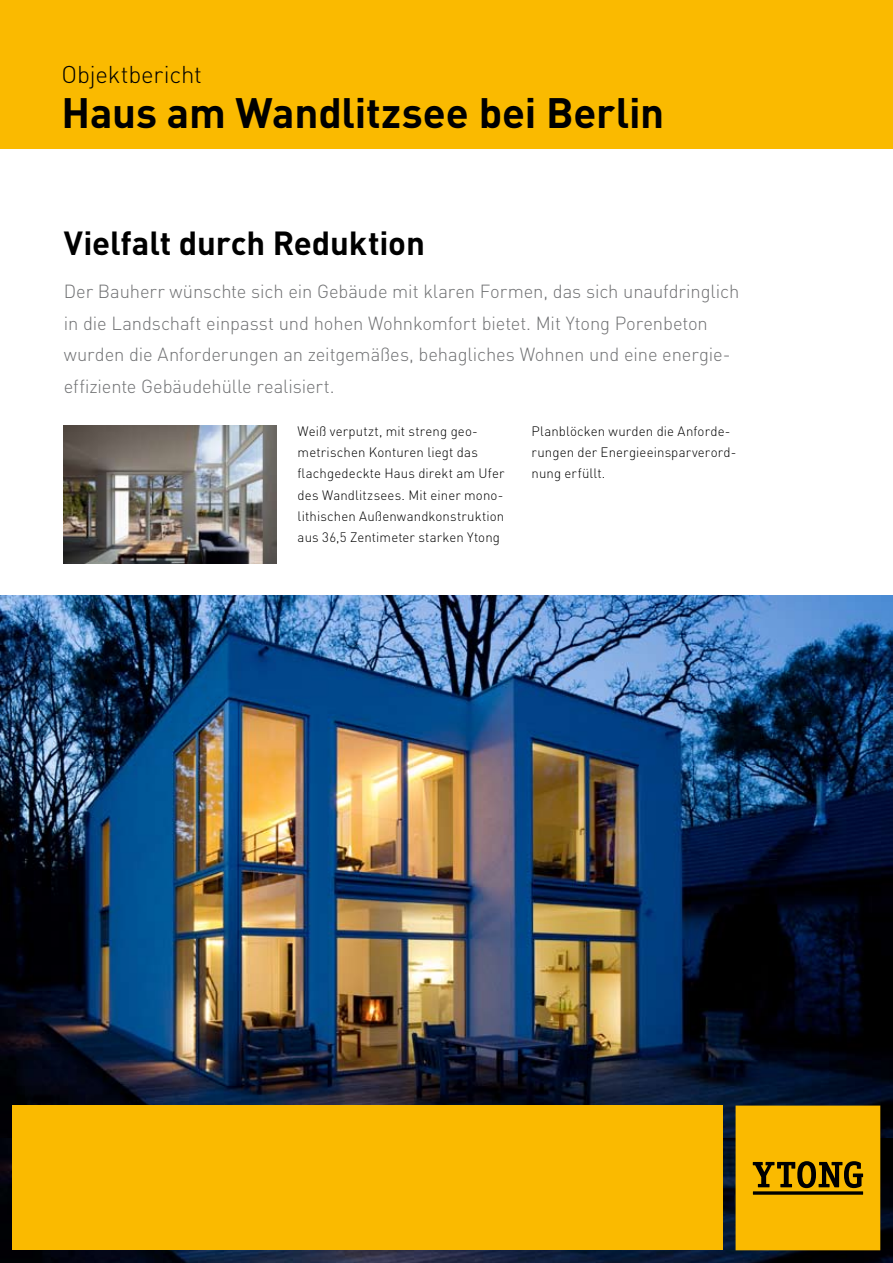
<style>
.page{position:relative;width:893px;height:1263px;background:#fff}
.page>*{position:absolute;margin:0;border:0;box-sizing:border-box;transform-origin:0 0}
.t1{font:700 42px "DIN";letter-spacing:-.005em;color:#000}
.t2{font:700 33px "DIN";letter-spacing:-.005em;color:#000}
.t3{font:300 24px "DIN";letter-spacing:-.01em;color:#000}
.t4{font:300 18.75px/32px "DIN";letter-spacing:-.005em;color:#707173}
.t5{font:300 13.5px/21.3px "DIN";letter-spacing:.01em;color:#000}
</style>
<div class="page">
<img style="left:0;top:1137px;width:893px;height:126px">
<img style="left:64px;top:425px;width:212px;height:138px">
<img style="left:0;top:595px;width:893px;height:542px">
<div style="left:0;top:0;width:893px;height:149px;background:#faba00"></div>
<div style="left:736px;top:1106px;width:144px;height:144px;background:#faba00"></div>
<svg style="left:753px;top:1161px;width:110px;height:27px"></svg>
<svg style="left:753px;top:1191px;width:110px;height:4px"></svg>
<div style="left:13px;top:1106px;width:710px;height:144px;background:#faba00"></div>
<h3 class="t3" style="left:62px;top:60px;width:142px">Objektbericht</h3>
<h1 class="t1" style="left:62px;top:85px;width:604px">Haus am Wandlitzsee bei Berlin</h1>
<h2 class="t2" style="left:64px;top:222px;width:363px">Vielfalt durch Reduktion</h2>
<p class="t4" style="left:64px;top:275px;width:677px">Der Bauherr wünschte sich ein Gebäude mit klaren Formen, das sich unaufdringlich in die Landschaft einpasst und hohen Wohnkomfort bietet. Mit Ytong Porenbeton wurden die Anforderungen an zeitgemäßes, behagliches Wohnen und eine energie&shy;effiziente Gebäudehülle realisiert.</p>
<p class="t5" style="left:298px;top:420px;width:208px">Weiß verputzt, mit streng geo&shy;metrischen Konturen liegt das flachgedeckte Haus direkt am Ufer des Wandlitzsees. Mit einer mono&shy;lithischen Außenwandkonstruktion aus 36,5 Zentimeter starken Ytong</p>
<p class="t5" style="left:531px;top:420px;width:206px">Planblöcken wurden die Anforde&shy;rungen der Energieeinsparverord&shy;nung erfüllt.</p>
</div>
